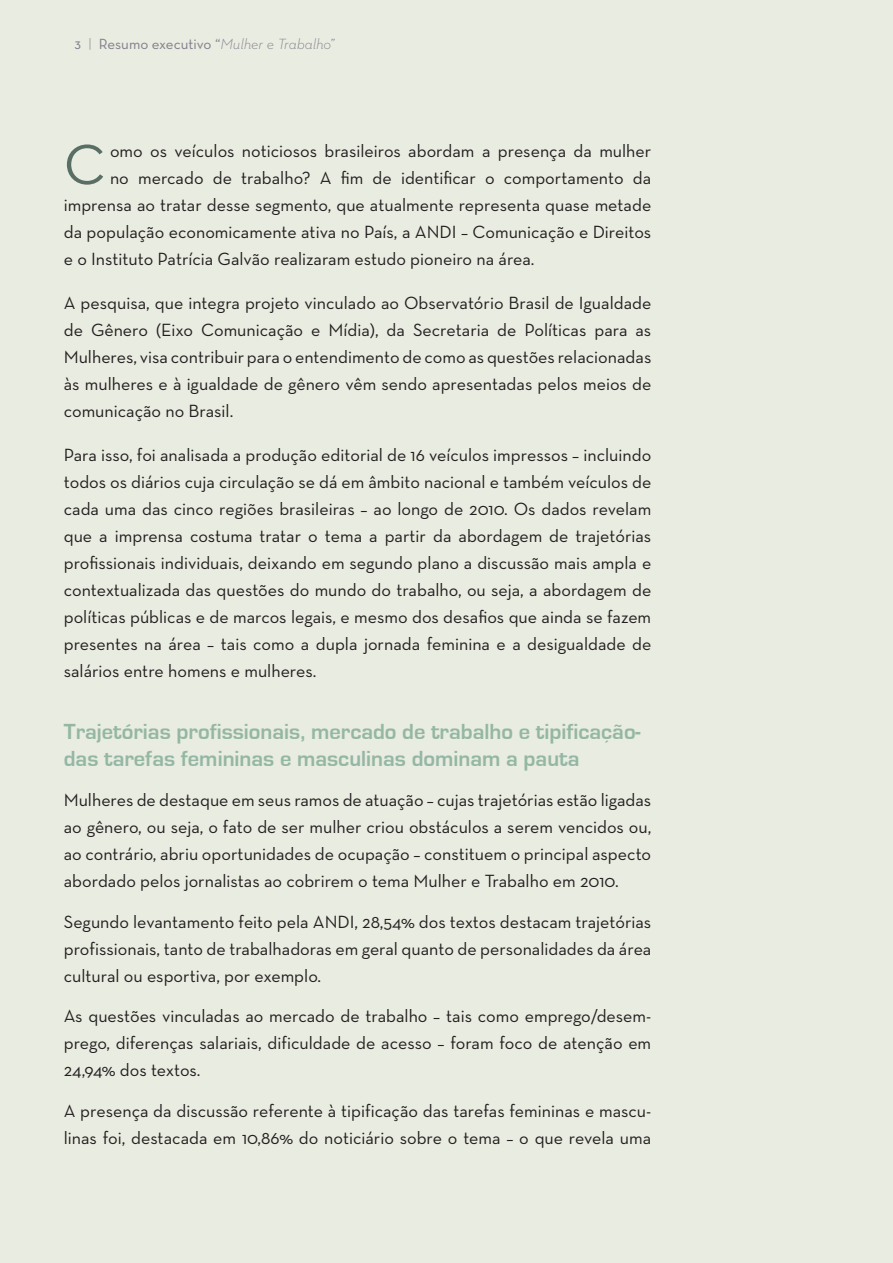
<style>
.page{position:relative;width:893px;height:1263px;background:#e9ece0}
.page>*{position:absolute;margin:0;border:0;box-sizing:border-box;transform-origin:0 0}
.titulo_-_new_copy{font:57.75px "Neutra Text";color:#596e64}
.primeiro_paragrafo{font:700 22.5px/27px "Eurostile";color:#94b7a3}
.titulo_-_new_copy-2{font:18px/27px "Neutra Text";color:#231f20;text-align:justify}
.primeiro_paragrafo-2{font:18px/27px "Neutra Text";color:#231f20;text-align:justify}
.paginação_-_titulo{font:15px "Neutra Text";color:#817d8c}
.paginação{font:15px "Neutra Text Book SC";color:#817d8c}
.s1{font-family:"Neutra Text Light SC"}
.s2{font-weight:300;font-style:italic}
</style>
<div class="page">
<p class="paginação" style="left:74px;top:35px;width:8px">3</p>
<p class="paginação_-_titulo" style="left:89px;top:35px;width:247px"><span class="s1">|</span> Resumo executivo “<span class="s2">Mulher e Trabalho”</span></p>
<p class="titulo_-_new_copy" style="left:64px;top:130px;width:43px">C</p>
<p class="titulo_-_new_copy-2" style="left:110px;top:137px;width:543px">omo os veículos noticiosos brasileiros abordam a presença da mulher</p>
<p class="titulo_-_new_copy-2" style="left:110px;top:164px;width:543px">no mercado de trabalho? A fim de identificar o comportamento da</p>
<p class="titulo_-_new_copy-2" style="left:64px;top:191px;width:589px">imprensa ao tratar desse segmento, que atualmente representa quase metade</p>
<p class="titulo_-_new_copy-2" style="left:64px;top:218px;width:589px">da população economicamente ativa no País, a ANDI – Comunicação e Direitos</p>
<p class="titulo_-_new_copy-2" style="left:64px;top:245px;width:472px">e o Instituto Patrícia Galvão realizaram estudo pioneiro na área.</p>
<p class="titulo_-_new_copy-2" style="left:64px;top:289px;width:589px">A pesquisa, que integra projeto vinculado ao Observatório Brasil de Igualdade de Gênero (Eixo Comunicação e Mídia), da Secretaria de Políticas para as Mulheres, visa contribuir para o entendimento de como as questões relacionadas às mulheres e à igualdade de gênero vêm sendo apresentadas pelos meios de comunicação no Brasil.</p>
<p class="titulo_-_new_copy-2" style="left:64px;top:441px;width:589px">Para isso, foi analisada a produção editorial de 16 veículos impressos – incluindo todos os diários cuja circulação se dá em âmbito nacional e também veículos de cada uma das cinco regiões brasileiras – ao longo de 2010. Os dados revelam que a imprensa costuma tratar o tema a partir da abordagem de trajetórias profissionais individuais, deixando em segundo plano a discussão mais ampla e contextualizada das questões do mundo do trabalho, ou seja, a abordagem de políticas públicas e de marcos legais, e mesmo dos desafios que ainda se fazem presentes na área – tais como a dupla jornada feminina e a desigualdade de salários entre homens e mulheres.</p>
<p class="primeiro_paragrafo" style="left:64px;top:718px;width:578px">Trajetórias profissionais, mercado de trabalho e tipificação&shy;das tarefas femininas e masculinas dominam a pauta</p>
<p class="primeiro_paragrafo-2" style="left:64px;top:786px;width:589px">Mulheres de destaque em seus ramos de atuação – cujas trajetórias estão ligadas ao gênero, ou seja, o fato de ser mulher criou obstáculos a serem vencidos ou, ao contrário, abriu oportunidades de ocupação – constituem o principal aspecto abordado pelos jornalistas ao cobrirem o tema Mulher e Trabalho em 2010.</p>
<p class="primeiro_paragrafo-2" style="left:64px;top:908px;width:589px">Segundo levantamento feito pela ANDI, 28,54% dos textos destacam trajetórias profissionais, tanto de trabalhadoras em geral quanto de personalidades da área cultural ou esportiva, por exemplo.</p>
<p class="primeiro_paragrafo-2" style="left:64px;top:1002px;width:589px">As questões vinculadas ao mercado de trabalho – tais como emprego/desem&shy;prego, diferenças salariais, dificuldade de acesso – foram foco de atenção em 24,94% dos textos.</p>
<p class="primeiro_paragrafo-2" style="left:64px;top:1097px;width:589px">A presença da discussão referente à tipificação das tarefas femininas e mascu&shy;linas foi, destacada em 10,86% do noticiário sobre o tema – o que revela uma</p>
</div>
